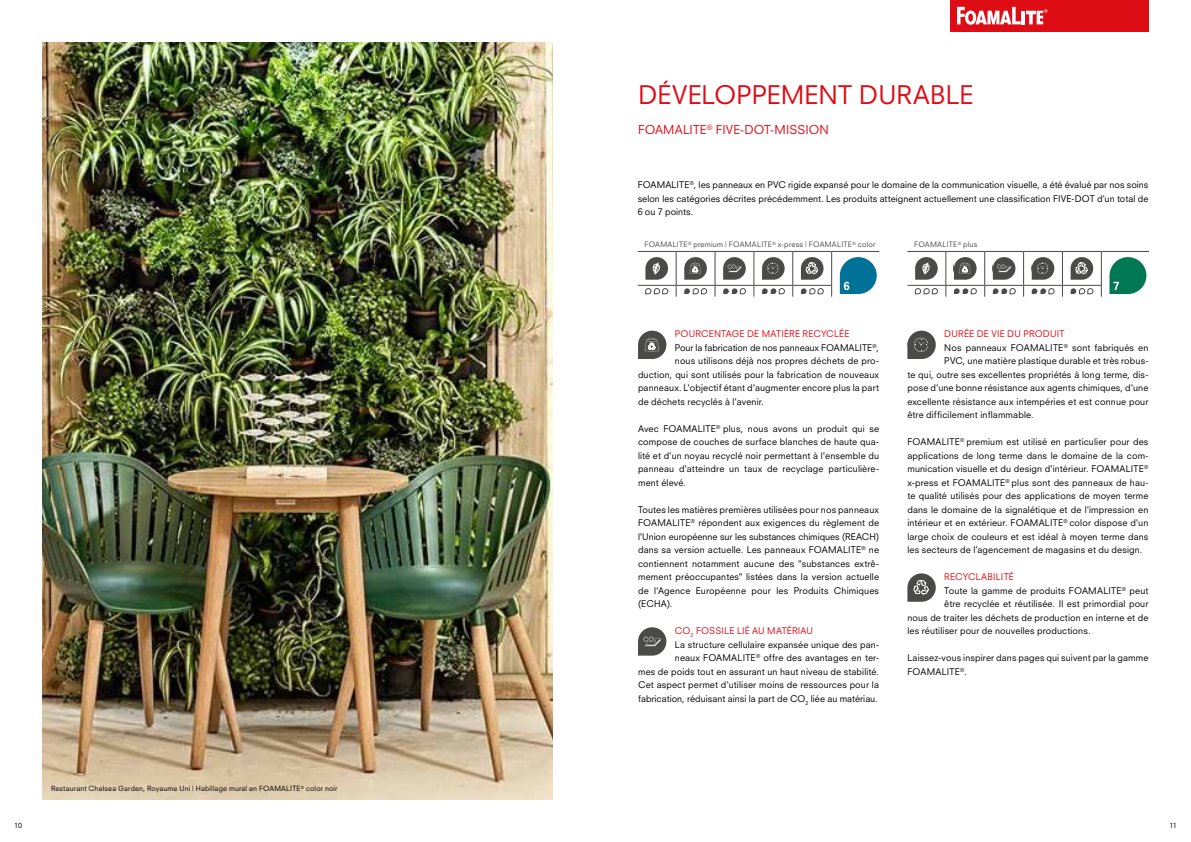
<style>
.page{position:relative;width:1191px;height:842px;background:#fff}
.page>*{position:absolute;margin:0;border:0;box-sizing:border-box;transform-origin:0 0}
.t1{font:25px "Neuzeit SLT Std";color:#de0c15}
.t2{font:12px "Neuzeit SLT Std";letter-spacing:.005em;color:#de0c15}
.t3{font:9px/13.5px "Neuzeit SLT Std";letter-spacing:.015em;color:#000;text-align:justify}
.t4{font:9px "Neuzeit SLT Std";letter-spacing:.02em;color:#de0c15}
.t5{font:9px "Neuzeit SLT Std";letter-spacing:-.005em;color:#000}
.t6{font:7.3px "Neuzeit SLT Std";letter-spacing:.025em;color:#4a4a49}
.t7{font:7px "Neuzeit SLT Std";letter-spacing:.025em;color:#000}
</style>
<div class="page">
<img style="left:43px;top:43px;width:510px;height:756px">
<div style="left:950px;top:0;width:198px;height:31px;background:#de0c15"></div>
<hr style="left:1021px;top:11px;width:4px;height:13px;background:#fff">
<svg style="left:1026px;top:9px;width:21px;height:15px"></svg>
<svg style="left:957px;top:7px;width:63px;height:18px"></svg>
<svg style="left:638px;top:331px;width:28px;height:28px"></svg>
<svg style="left:638px;top:627px;width:28px;height:29px"></svg>
<svg style="left:907px;top:331px;width:28px;height:28px"></svg>
<svg style="left:907px;top:573px;width:28px;height:29px"></svg>
<hr style="left:638px;top:251px;width:38px;height:1px;background:#4a4a49">
<hr style="left:676px;top:251px;width:39px;height:1px;background:#4a4a49">
<hr style="left:676px;top:252px;width:1px;height:33px;background:#4a4a49">
<hr style="left:715px;top:251px;width:39px;height:1px;background:#4a4a49">
<hr style="left:714px;top:252px;width:1px;height:33px;background:#4a4a49">
<hr style="left:754px;top:251px;width:38px;height:1px;background:#4a4a49">
<hr style="left:753px;top:252px;width:1px;height:33px;background:#4a4a49">
<hr style="left:792px;top:251px;width:39px;height:1px;background:#4a4a49">
<hr style="left:792px;top:252px;width:1px;height:33px;background:#4a4a49">
<hr style="left:831px;top:251px;width:48px;height:1px;background:#4a4a49">
<hr style="left:831px;top:252px;width:1px;height:33px;background:#4a4a49">
<hr style="left:638px;top:285px;width:38px;height:1px;background:#4a4a49">
<hr style="left:676px;top:285px;width:39px;height:1px;background:#4a4a49">
<hr style="left:715px;top:285px;width:39px;height:1px;background:#4a4a49">
<hr style="left:754px;top:285px;width:38px;height:1px;background:#4a4a49">
<hr style="left:792px;top:285px;width:40px;height:1px;background:#4a4a49">
<svg style="left:645px;top:257px;width:23px;height:23px"></svg>
<svg style="left:684px;top:257px;width:23px;height:23px"></svg>
<svg style="left:723px;top:257px;width:23px;height:23px"></svg>
<svg style="left:762px;top:257px;width:22px;height:23px"></svg>
<svg style="left:801px;top:257px;width:22px;height:23px"></svg>
<svg style="left:645px;top:288px;width:23px;height:6px"></svg>
<svg style="left:684px;top:288px;width:23px;height:6px"></svg>
<svg style="left:723px;top:288px;width:23px;height:6px"></svg>
<svg style="left:762px;top:288px;width:23px;height:6px"></svg>
<svg style="left:801px;top:288px;width:22px;height:6px"></svg>
<svg style="left:840px;top:257px;width:36px;height:37px"></svg>
<hr style="left:907px;top:251px;width:38px;height:1px;background:#4a4a49">
<hr style="left:945px;top:251px;width:39px;height:1px;background:#4a4a49">
<hr style="left:945px;top:252px;width:1px;height:33px;background:#4a4a49">
<hr style="left:984px;top:251px;width:39px;height:1px;background:#4a4a49">
<hr style="left:984px;top:252px;width:1px;height:33px;background:#4a4a49">
<hr style="left:1023px;top:251px;width:39px;height:1px;background:#4a4a49">
<hr style="left:1023px;top:252px;width:1px;height:33px;background:#4a4a49">
<hr style="left:1062px;top:251px;width:39px;height:1px;background:#4a4a49">
<hr style="left:1062px;top:252px;width:1px;height:33px;background:#4a4a49">
<hr style="left:1101px;top:251px;width:48px;height:1px;background:#4a4a49">
<hr style="left:1101px;top:252px;width:1px;height:33px;background:#4a4a49">
<hr style="left:907px;top:285px;width:38px;height:1px;background:#4a4a49">
<hr style="left:945px;top:285px;width:39px;height:1px;background:#4a4a49">
<hr style="left:984px;top:285px;width:39px;height:1px;background:#4a4a49">
<hr style="left:1023px;top:285px;width:39px;height:1px;background:#4a4a49">
<hr style="left:1062px;top:285px;width:39px;height:1px;background:#4a4a49">
<svg style="left:915px;top:257px;width:22px;height:23px"></svg>
<svg style="left:954px;top:257px;width:22px;height:23px"></svg>
<svg style="left:992px;top:257px;width:23px;height:23px"></svg>
<svg style="left:1031px;top:257px;width:23px;height:23px"></svg>
<svg style="left:1070px;top:257px;width:23px;height:23px"></svg>
<svg style="left:915px;top:288px;width:23px;height:6px"></svg>
<svg style="left:954px;top:288px;width:22px;height:6px"></svg>
<svg style="left:993px;top:288px;width:22px;height:6px"></svg>
<svg style="left:1031px;top:288px;width:23px;height:6px"></svg>
<svg style="left:1070px;top:288px;width:23px;height:6px"></svg>
<svg style="left:1109px;top:257px;width:37px;height:37px"></svg>
<h1 class="t1" style="left:638px;top:79px;width:337px">DÉVELOPPEMENT DURABLE</h1>
<h2 class="t2" style="left:638px;top:122px;width:192px">FOAMALITE<sup>®</sup> FIVE-DOT-MISSION</h2>
<p class="t3" style="left:637px;top:178px;width:512px">FOAMALITE<sup>®</sup>, les panneaux en PVC rigide expansé pour le domaine de la communication visuelle, a été évalué par nos soins selon les catégories décrites précédemment. Les produits atteignent actuellement une classification FIVE-DOT d’un total de 6 ou 7 points.</p>
<p class="t6" style="left:644px;top:240px;width:232px">FOAMALITE<sup>®</sup> premium | FOAMALITE<sup>®</sup> x-press | FOAMALITE<sup>®</sup> color</p>
<p class="t6" style="left:914px;top:240px;width:65px">FOAMALITE<sup>®</sup> plus</p>
<p class="t7" style="left:51px;top:784px;width:288px">Restaurant Chelsea Garden, Royaume Uni | Habillage mural en FOAMALITE<sup>®</sup> color noir</p>
<p class="t4" style="left:675px;top:329px;width:176px">POURCENTAGE DE MATIÈRE RECYCLÉE</p>
<p class="t5" style="left:675px;top:342px;width:206px">Pour la fabrication de nos panneaux FOAMALITE<sup>®</sup>,</p>
<p class="t3" style="left:675px;top:354px;width:206px">nous utilisons déjà nos propres déchets de pro-</p>
<p class="t3" style="left:638px;top:368px;width:242px">duction, qui sont utilisés pour la fabrication de nouveaux</p>
<p class="t3" style="left:638px;top:381px;width:242px">panneaux. L'objectif étant d'augmenter encore plus la part</p>
<p class="t3" style="left:638px;top:395px;width:127px">de déchets recyclés à l'avenir.</p>
<p class="t3" style="left:638px;top:422px;width:242px">Avec FOAMALITE<sup>®</sup> plus, nous avons un produit qui se compose de couches de surface blanches de haute qua&shy;lité et d'un noyau recyclé noir permettant à l'ensemble du panneau d'atteindre un taux de recyclage particulière&shy;ment élevé.</p>
<p class="t3" style="left:638px;top:503px;width:242px">Toutes les matières premières utilisées pour nos panneaux FOAMALITE<sup>®</sup> répondent aux exigences du règlement de l'Union européenne sur les substances chimiques (REACH) dans sa version actuelle. Les panneaux FOAMALITE<sup>®</sup> ne contiennent notamment aucune des "substances extrê&shy;mement préoccupantes" listées dans la version actuelle de l'Agence Européenne pour les Produits Chimiques (ECHA).</p>
<p class="t4" style="left:675px;top:626px;width:140px">CO<sub>2</sub> FOSSILE LIÉ AU MATÉRIAU</p>
<p class="t3" style="left:675px;top:638px;width:206px">La structure cellulaire expansée unique des pan-</p>
<p class="t3" style="left:675px;top:651px;width:206px">neaux FOAMALITE<sup>®</sup> offre des avantages en ter-</p>
<p class="t3" style="left:638px;top:665px;width:242px">mes de poids tout en assurant un haut niveau de stabilité.</p>
<p class="t3" style="left:638px;top:678px;width:242px">Cet aspect permet d'utiliser moins de ressources pour la</p>
<p class="t3" style="left:638px;top:692px;width:241px">fabrication, réduisant ainsi la part de CO<sub>2</sub> liée au matériau.</p>
<p class="t4" style="left:944px;top:329px;width:122px">DURÉE DE VIE DU PRODUIT</p>
<p class="t3" style="left:944px;top:341px;width:206px">Nos panneaux FOAMALITE<sup>®</sup> sont fabriqués en</p>
<p class="t3" style="left:944px;top:354px;width:206px">PVC, une matière plastique durable et très robus-</p>
<p class="t3" style="left:907px;top:368px;width:242px">te qui, outre ses excellentes propriétés à long terme, dis-</p>
<p class="t3" style="left:907px;top:381px;width:242px">pose d'une bonne résistance aux agents chimiques, d'une</p>
<p class="t3" style="left:907px;top:395px;width:242px">excellente résistance aux intempéries et est connue pour</p>
<p class="t3" style="left:907px;top:408px;width:128px">être difficilement inflammable.</p>
<p class="t3" style="left:907px;top:435px;width:242px">FOAMALITE<sup>®</sup> premium est utilisé en particulier pour des applications de long terme dans le domaine de la com&shy;munication visuelle et du design d'intérieur. FOAMALITE<sup>® </sup>x-press et FOAMALITE<sup>®</sup> plus sont des panneaux de hau&shy;te qualité utilisés pour des applications de moyen terme dans le domaine de la signalétique et de l'impression en intérieur et en extérieur. FOAMALITE<sup>®</sup> color dispose d'un large choix de couleurs et est idéal à moyen terme dans les secteurs de l’agencement de magasins et du design.</p>
<p class="t4" style="left:944px;top:572px;width:71px">RECYCLABILITÉ</p>
<p class="t3" style="left:944px;top:584px;width:206px">Toute la gamme de produits FOAMALITE<sup>®</sup> peut</p>
<p class="t3" style="left:944px;top:597px;width:206px">être recyclée et réutilisée. Il est primordial pour</p>
<p class="t3" style="left:907px;top:611px;width:242px">nous de traiter les déchets de production en interne et de</p>
<p class="t3" style="left:907px;top:624px;width:185px">les réutiliser pour de nouvelles productions.</p>
<p class="t3" style="left:907px;top:651px;width:242px">Laissez-vous inspirer dans pages qui suivent par la gamme<br>FOAMALITE<sup>®</sup>.</p>
<p class="t7" style="left:14px;top:821px;width:9px">10</p>
<p class="t7" style="left:1169px;top:821px;width:9px">11</p>
</div>
